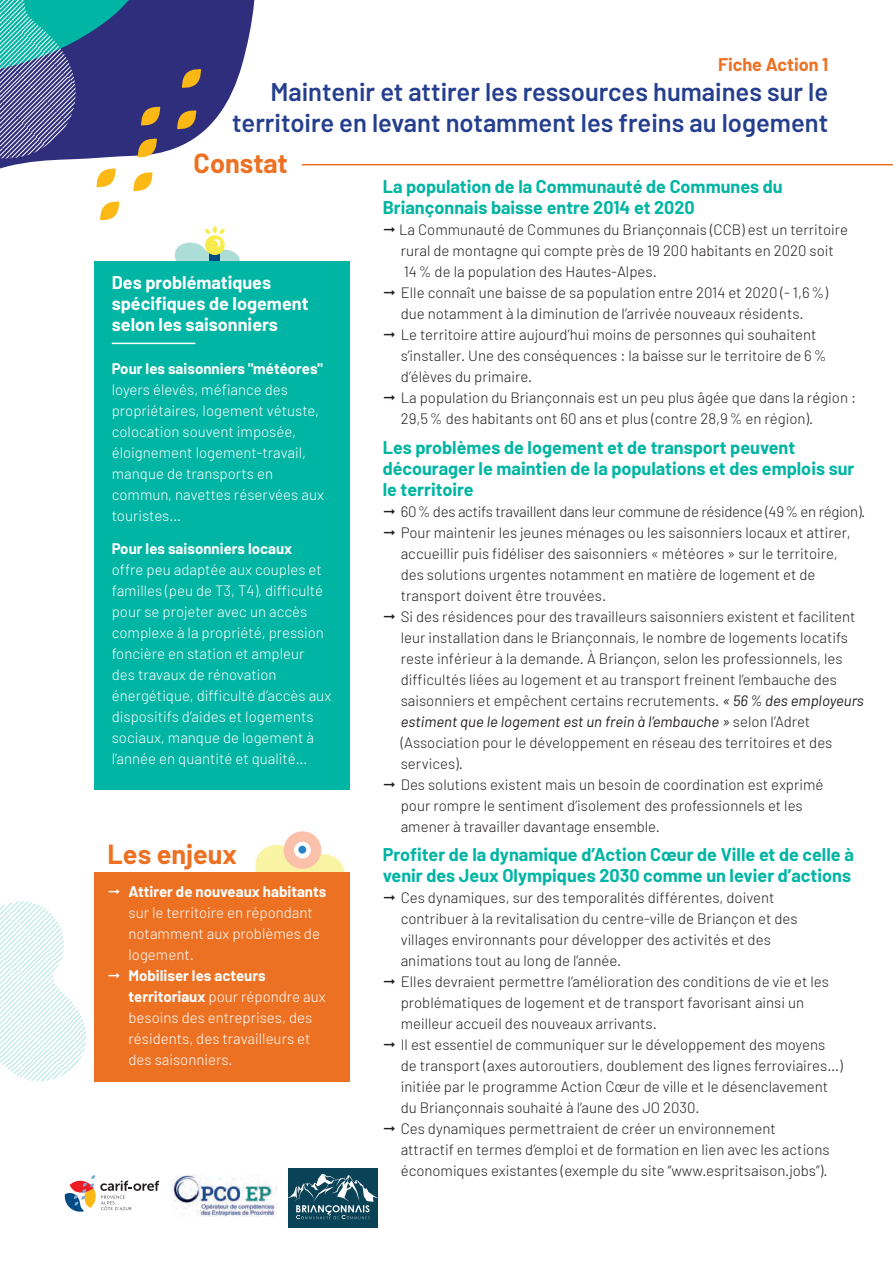
<style>
.page{position:relative;width:893px;height:1263px;background:#fff}
.page>*{position:absolute;margin:0;border:0;box-sizing:border-box;transform-origin:0 0}
.t1{font:700 27px "Barlow";color:#ec7123}
.t2{font:600 25.5px/30.6px "Barlow";color:#253f8e;text-align:right}
.t3{font:700 18px/21px "Barlow";color:#00b5a4}
.t4{font:700 18px/21px "Barlow";color:#fff}
.t5{font:700 18px "Barlow";color:#ec7123}
.t6{font:300 15px/21px "Barlow";color:#231f20}
.t7{font:300 15px/21px "Barlow";color:#fff}
.t8{font:300 15px "Barlow";letter-spacing:-.02em;color:#231f20}
.t9{font:700 15px "Barlow";color:#fff}
.s1{font-weight:700}
.s2{font-weight:400;font-style:italic}
</style>
<div class="page">
<svg style="left:174px;top:242px;width:66px;height:19px"></svg>
<div style="left:205px;top:235px;width:20px;height:20px;background:#f7ec4c;border-radius:50%"></div>
<div style="left:212px;top:239px;width:8px;height:8px;background:#fff;border-radius:50%"></div>
<div style="left:210px;top:240px;width:8px;height:8px;background:#f7ec4c;border-radius:50%"></div>
<svg style="left:205px;top:228px;width:20px;height:6px"></svg>
<svg style="left:255px;top:831px;width:90px;height:41px"></svg>
<div style="left:298px;top:846px;width:8px;height:8px;background:#2783c5;border-radius:50%"></div>
<div style="left:95px;top:261px;width:255px;height:529px;background:#00b5a4"></div>
<div style="left:95px;top:872px;width:255px;height:209px;background:#ec7123"></div>
<svg style="left:0;top:901px;width:87px;height:181px"></svg>
<svg style="left:0;top:0;width:255px;height:228px"></svg>
<svg style="left:181px;top:68px;width:21px;height:21px"></svg>
<svg style="left:177px;top:109px;width:20px;height:21px"></svg>
<svg style="left:133px;top:171px;width:20px;height:21px"></svg>
<svg style="left:96px;top:167px;width:20px;height:21px"></svg>
<svg style="left:99px;top:200px;width:21px;height:21px"></svg>
<svg style="left:0;top:0;width:161px;height:159px;background:#426291"></svg>
<hr style="left:302px;top:164px;width:591px;height:1px;background:#ec7123">
<svg style="left:65px;top:1175px;width:94px;height:37px"></svg>
<img style="left:172px;top:1174px;width:104px;height:42px">
<hr style="left:112px;top:343px;width:83px;height:1px;background:#fff">
<svg style="left:288px;top:1168px;width:89px;height:60px;background:#2e5e70"></svg>
<p class="t5" style="left:718px;top:53px;width:112px">Fiche Action 1</p>
<h2 class="t2" style="left:232px;top:76px;width:597px">Maintenir et attirer les ressources humaines sur le territoire en levant notamment les freins au logement</h2>
<h1 class="t1" style="left:194px;top:146px;width:96px">Constat</h1>
<p class="t4" style="left:112px;top:272px;width:198px">Des problématiques spécifiques de logement selon les saisonniers</p>
<p class="t9" style="left:112px;top:359px;width:213px">Pour les saisonniers "météores"</p>
<p class="t7" style="left:112px;top:378px;width:214px">loyers élevés, méfiance des propriétaires, logement vétuste, colocation souvent imposée, éloignement logement-travail, manque de transports en commun, navettes réservées aux touristes…</p>
<p class="t9" style="left:112px;top:540px;width:182px">Pour les saisonniers locaux</p>
<p class="t7" style="left:112px;top:559px;width:221px">offre peu adaptée aux couples et familles (peu de T3, T4), difficulté pour se projeter avec un accès complexe à la propriété, pression foncière en station et ampleur des travaux de rénovation énergétique, difficulté d’accès aux dispositifs d’aides et logements sociaux, manque de logement à l’année en quantité et qualité…</p>
<h1 class="t1" style="left:108px;top:837px;width:131px">Les enjeux</h1>
<p class="t7" style="left:129px;top:880px;width:199px;text-indent:-21px">◻ <span class="s1">Attirer de nouveaux habitants </span>sur le territoire en répondant notamment aux problèmes de logement.</p>
<p class="t7" style="left:129px;top:964px;width:199px;text-indent:-21px">◻ <span class="s1">Mobiliser les acteurs territoriaux</span> pour répondre aux besoins des entreprises, des résidents, des travailleurs et des saisonniers.</p>
<p class="t3" style="left:383px;top:176px;width:401px">La population de la Communauté de Communes du<br>Briançonnais baisse entre 2014 et 2020</p>
<p class="t6" style="left:401px;top:219px;width:449px;text-indent:-18px">◻ La Communauté de Communes du Briançonnais (CCB) est un territoire rural de montagne qui compte près de 19 200 habitants en 2020 soit<br>14% de la population des Hautes-Alpes.</p>
<p class="t6" style="left:383px;top:282px;width:447px;text-align:center">◻ Elle connaît une baisse de sa population entre 2014 et 2020 (- 1,6%) due notamment à la diminution de l’arrivée nouveaux résidents.</p>
<p class="t6" style="left:401px;top:324px;width:427px;text-indent:-18px">◻ Le territoire attire aujourd’hui moins de personnes qui souhaitent s’installer. Une des conséquences : la baisse sur le territoire de 6% d’élèves du primaire.</p>
<p class="t6" style="left:401px;top:387px;width:457px;text-indent:-18px">◻ La population du Briançonnais est un peu plus âgée que dans la région :<br>29,5% des habitants ont 60 ans et plus (contre 28,9% en région).</p>
<p class="t3" style="left:383px;top:437px;width:473px">Les problèmes de logement et de transport peuvent décourager le maintien de la populations et des emplois sur le territoire</p>
<p class="t8" style="left:383px;top:502px;width:484px">◻ 60% des actifs travaillent dans leur commune de résidence (49% en région).</p>
<p class="t6" style="left:401px;top:521px;width:451px;text-indent:-18px">◻ Pour maintenir les jeunes ménages ou les saisonniers locaux et attirer, accueillir puis fidéliser des saisonniers « météores » sur le territoire, des solutions urgentes notamment en matière de logement et de transport doivent être trouvées.</p>
<p class="t6" style="left:401px;top:605px;width:465px;text-indent:-18px">◻ Si des résidences pour des travailleurs saisonniers existent et facilitent leur installation dans le Briançonnais, le nombre de logements locatifs reste inférieur à la demande. À Briançon, selon les professionnels, les difficultés liées au logement et au transport freinent l’embauche des saisonniers et empêchent certains recrutements. <span class="s2">« 56% des employeurs estiment que le logement est un frein à l’embauche »</span> selon l’Adret (Association pour le développement en réseau des territoires et des services).</p>
<p class="t6" style="left:401px;top:773px;width:424px;text-indent:-18px">◻ Des solutions existent mais un besoin de coordination est exprimé pour rompre le sentiment d’isolement des professionnels et les amener à travailler davantage ensemble.</p>
<p class="t3" style="left:383px;top:844px;width:473px">Profiter de la dynamique d’Action Cœur de Ville et de celle à venir des Jeux Olympiques 2030 comme un levier d’actions</p>
<p class="t6" style="left:401px;top:887px;width:398px;text-indent:-18px">◻ Ces dynamiques, sur des temporalités différentes, doivent contribuer à la revitalisation du centre-ville de Briançon et des villages environnants pour développer des activités et des animations tout au long de l’année.</p>
<p class="t6" style="left:401px;top:971px;width:430px;text-indent:-18px">◻ Elles devraient permettre l’amélioration des conditions de vie et les problématiques de logement et de transport favorisant ainsi un meilleur accueil des nouveaux arrivants.</p>
<p class="t6" style="left:401px;top:1034px;width:443px;text-indent:-18px">◻ Il est essentiel de communiquer sur le développement des moyens de transport (axes autoroutiers, doublement des lignes ferroviaires…) initiée par le programme Action Cœur de ville et le désenclavement du Briançonnais souhaité à l’aune des JO 2030.</p>
<p class="t6" style="left:401px;top:1118px;width:430px;text-indent:-18px">◻ Ces dynamiques permettraient de créer un environnement attractif en termes d’emploi et de formation en lien avec les actions économiques existantes (exemple du site “www.espritsaison.jobs”).</p>
</div>
